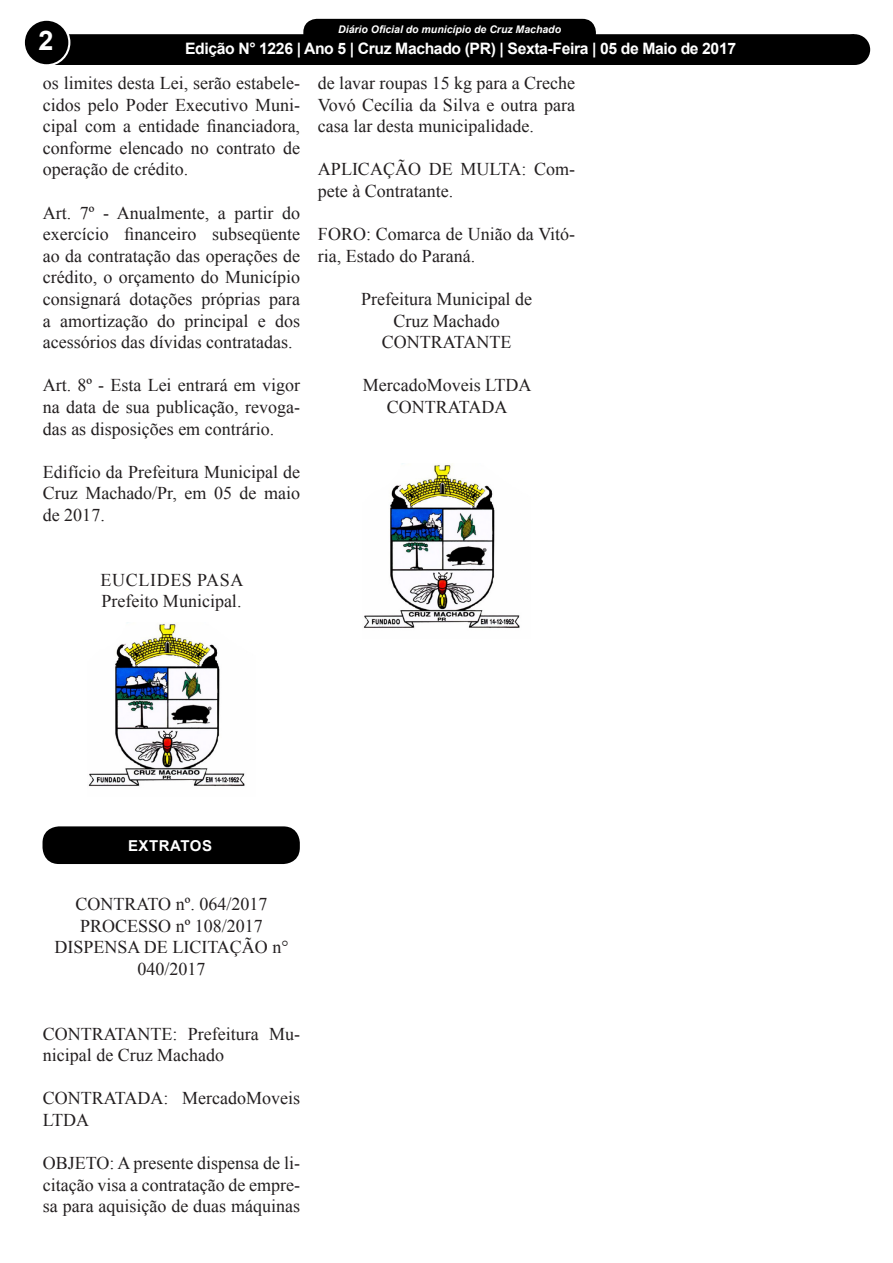
<style>
.page{position:relative;width:893px;height:1263px;background:#fff}
.page>*{position:absolute;margin:0;border:0;box-sizing:border-box;transform-origin:0 0}
.t1{font:700 27px "Arial";color:#fff}
.t2{font:18px/21.6px "Times New Roman";color:#231f20;text-align:justify}
.t3{font:18px "Times New Roman";letter-spacing:.035em;color:#231f20}
.t4{font:700 15.75px "Arial";letter-spacing:-.025em;color:#fff}
.t5{font:700 15px "Arial";color:#fff}
.t6{font:700 15px "Arial";letter-spacing:.035em;color:#fff}
.t7{font:italic 700 10.5px "Arial";color:#fff}
</style>
<div class="page">
<div style="left:305px;top:20px;width:289px;height:28px;background:#000;border-radius:12px"></div>
<div style="left:303px;top:19px;width:293px;height:31px;border:3px solid #000;border-radius:12px"></div>
<div style="left:39px;top:34px;width:815px;height:31px;background:#000;border:2px solid #000"></div>
<div style="left:24px;top:20px;width:45px;height:45px;background:#000;border-radius:50%"></div>
<div style="left:23px;top:19px;width:47px;height:47px;border:2px solid #fff;border-radius:50%"></div>
<div style="left:840px;top:35px;width:29px;height:29px;background:#000;border-radius:50%"></div>
<div style="left:839px;top:34px;width:31px;height:31px;border:2px solid #000;border-radius:50%"></div>
<div style="left:113px;top:39px;width:677px;height:26px;background:#000"></div>
<img style="left:88px;top:622px;width:157px;height:165px">
<div style="left:43px;top:826px;width:257px;height:38px;background:#000;border-radius:16px"></div>
<img style="left:363px;top:464px;width:157px;height:164px">
<p class="t7" style="left:338px;top:22px;width:224px">Diário Oficial do município de Cruz Machado</p>
<p class="t5" style="left:205px;top:40px;width:491px">Edição 1145 - Cruz Machado (PR) - Terça-Feira - 3 de Janeiro de 2017</p>
<p class="t2" style="left:43px;top:72px;width:259px">os limites desta Lei, serão estabele&shy;cidos pelo Poder Executivo Muni&shy;cipal com a entidade financiadora, conforme elencado no contrato de operação de crédito.</p>
<p class="t2" style="left:43px;top:201px;width:259px">Art. 7º - Anualmente, a partir do exercício financeiro subseqüente ao da contratação das operações de crédito, o orçamento do Município consignará dotações próprias para a amortização do principal e dos acessórios das dívidas contratadas.</p>
<p class="t2" style="left:43px;top:374px;width:259px">Art. 8º - Esta Lei entrará em vigor na data de sua publicação, revoga&shy;das as disposições em contrário.</p>
<p class="t2" style="left:43px;top:460px;width:259px">Edifício da Prefeitura Municipal de Cruz Machado/Pr, em 05 de maio de 2017.</p>
<p class="t1" style="left:38px;top:21px;width:17px">2</p>
<p class="t4" style="left:185px;top:37px;width:552px">Edição N° 1226 | Ano 5 | Cruz Machado (PR) | Sexta-Feira | 05 de Maio de 2017</p>
<p class="t2" style="left:318px;top:72px;width:259px">de lavar roupas 15 kg para a Creche Vovó Cecília da Silva e outra para casa lar desta municipalidade.</p>
<p class="t2" style="left:318px;top:158px;width:259px">APLICAÇÃO DE MULTA: Com&shy;pete à Contratante.</p>
<p class="t2" style="left:318px;top:223px;width:259px">FORO: Comarca de União da Vitó&shy;ria, Estado do Paraná.</p>
<p class="t2" style="left:361px;top:288px;width:172px">Prefeitura Municipal de</p>
<p class="t2" style="left:393px;top:309px;width:108px">Cruz Machado</p>
<p class="t2" style="left:382px;top:331px;width:131px">CONTRATANTE</p>
<p class="t2" style="left:363px;top:374px;width:170px">MercadoMoveis LTDA</p>
<p class="t2" style="left:387px;top:396px;width:122px">CONTRATADA</p>
<p class="t3" style="left:101px;top:567px;width:144px">EUCLIDES PASA</p>
<p class="t2" style="left:101px;top:590px;width:141px">Prefeito Municipal.</p>
<p class="t6" style="left:128px;top:835px;width:85px">EXTRATOS</p>
<p class="t2" style="left:76px;top:892px;width:193px">CONTRATO nº. 064/2017</p>
<p class="t2" style="left:80px;top:914px;width:184px">PROCESSO nº 108/2017</p>
<p class="t2" style="left:54px;top:936px;width:236px;text-align:center">DISPENSA DE LICITAÇÃO n°<br>040/2017</p>
<p class="t2" style="left:43px;top:1022px;width:259px">CONTRATANTE: Prefeitura Mu&shy;nicipal de Cruz Machado</p>
<p class="t2" style="left:43px;top:1087px;width:259px">CONTRATADA: MercadoMoveis<br>LTDA</p>
<p class="t2" style="left:43px;top:1152px;width:259px">OBJETO: A presente dispensa de li&shy;citação visa a contratação de empre&shy;sa para aquisição de duas máquinas</p>
</div>
